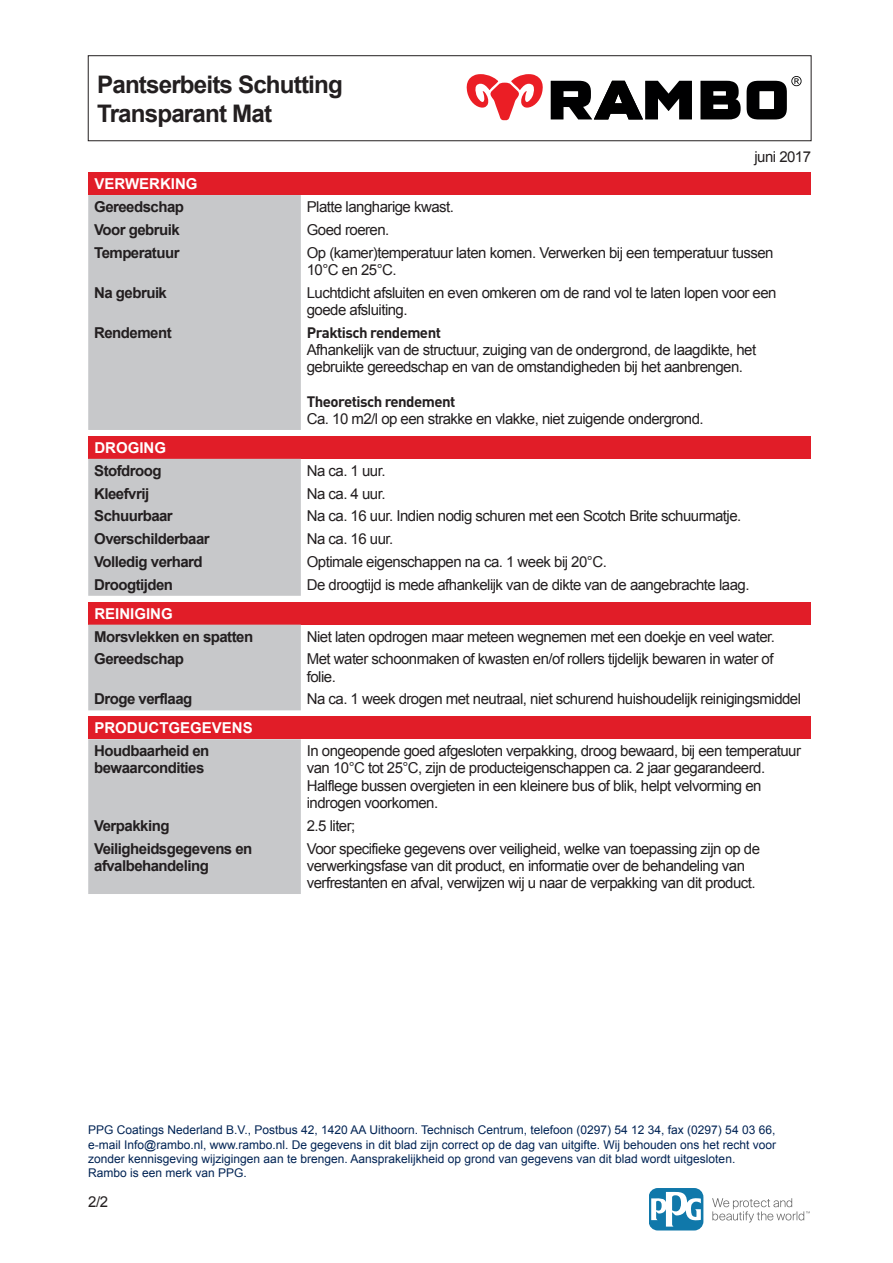
<style>
.page{position:relative;width:893px;height:1263px;background:#fff}
.page>*{position:absolute;margin:0;border:0;box-sizing:border-box;transform-origin:0 0}
.t1{font:700 24.15px/29.1px "Arial";letter-spacing:-.035em;color:#231f20}
.BODY{font:15px/17.2px "Arial";letter-spacing:-.035em;color:#231f20}
.KOP{font:700 15px/17.2px "Arial";letter-spacing:-.035em;color:#231f20}
.TITEL{font:700 15px "Arial";color:#fff}
.t2{font:12px/14.4px "Arial";color:#002354}
.s1{font-family:"DIN";font-weight:700}
</style>
<div class="page">
<svg style="left:712px;top:1198px;width:98px;height:24px"></svg>
<div style="left:649px;top:1188px;width:54px;height:42px;background:#1078aa;border-radius:9px"></div>
<svg style="left:651px;top:1191px;width:50px;height:35px"></svg>
<div style="left:88px;top:55px;width:723px;height:86px;border:1px solid #231f20"></div>
<svg style="left:467px;top:74px;width:76px;height:46px"></svg>
<svg style="left:551px;top:81px;width:141px;height:38px"></svg>
<svg style="left:700px;top:81px;width:41px;height:38px"></svg>
<svg style="left:747px;top:76px;width:54px;height:43px"></svg>
<div style="left:88px;top:172px;width:723px;height:23px;background:#e11d28"></div>
<div style="left:88px;top:195px;width:213px;height:235px;background:#c7c8ca"></div>
<div style="left:88px;top:436px;width:723px;height:23px;background:#e11d28"></div>
<div style="left:88px;top:459px;width:213px;height:137px;background:#c7c8ca"></div>
<div style="left:88px;top:602px;width:723px;height:23px;background:#e11d28"></div>
<div style="left:88px;top:625px;width:213px;height:85px;background:#c7c8ca"></div>
<div style="left:88px;top:716px;width:723px;height:23px;background:#e11d28"></div>
<div style="left:88px;top:739px;width:213px;height:155px;background:#c7c8ca"></div>
<h1 class="t1" style="left:97px;top:70px;width:247px">Pantserbeits Schutting<br>Transparant Mat</h1>
<p class="BODY" style="left:754px;top:148px;width:58px">juni 2017</p>
<p class="TITEL" style="left:94px;top:173px;width:105px">VERWERKING</p>
<p class="KOP" style="left:94px;top:198px;width:91px">Gereedschap</p>
<p class="BODY" style="left:307px;top:198px;width:149px">Platte langharige kwast.</p>
<p class="KOP" style="left:94px;top:221px;width:87px">Voor gebruik</p>
<p class="BODY" style="left:307px;top:221px;width:84px">Goed roeren.</p>
<p class="KOP" style="left:94px;top:244px;width:87px">Temperatuur</p>
<p class="BODY" style="left:307px;top:244px;width:468px">Op (kamer)temperatuur laten komen. Verwerken bij een temperatuur tussen<br>10°C en 25°C.</p>
<p class="KOP" style="left:94px;top:284px;width:74px">Na gebruik</p>
<p class="BODY" style="left:307px;top:284px;width:471px">Luchtdicht afsluiten en even omkeren om de rand vol te laten lopen voor een goede afsluiting.</p>
<p class="KOP" style="left:94px;top:324px;width:79px">Rendement</p>
<p class="BODY" style="left:307px;top:324px;width:451px"><span class="s1">Praktisch rendement<br></span>Afhankelijk van de structuur, zuiging van de ondergrond, de laagdikte, het gebruikte gereedschap en van de omstandigheden bij het aanbrengen.</p>
<p class="BODY" style="left:307px;top:393px;width:398px"><span class="s1">Theoretisch rendement<br></span>Ca. 10 m2/l op een strakke en vlakke, niet zuigende ondergrond.</p>
<p class="TITEL" style="left:94px;top:437px;width:73px">DROGING</p>
<p class="KOP" style="left:94px;top:462px;width:69px">Stofdroog</p>
<p class="BODY" style="left:307px;top:462px;width:80px">Na ca. 1 uur.</p>
<p class="KOP" style="left:94px;top:485px;width:56px">Kleefvrij</p>
<p class="BODY" style="left:307px;top:484px;width:80px">Na ca. 4 uur.</p>
<p class="KOP" style="left:94px;top:508px;width:80px">Schuurbaar</p>
<p class="BODY" style="left:307px;top:507px;width:436px">Na ca. 16 uur. Indien nodig schuren met een Scotch Brite schuurmatje.</p>
<p class="KOP" style="left:94px;top:530px;width:117px">Overschilderbaar</p>
<p class="BODY" style="left:307px;top:530px;width:88px">Na ca. 16 uur.</p>
<p class="KOP" style="left:94px;top:553px;width:110px">Volledig verhard</p>
<p class="BODY" style="left:307px;top:553px;width:302px">Optimale eigenschappen na ca. 1 week bij 20°C.</p>
<p class="KOP" style="left:94px;top:576px;width:80px">Droogtijden</p>
<p class="BODY" style="left:307px;top:576px;width:444px">De droogtijd is mede afhankelijk van de dikte van de aangebrachte laag.</p>
<p class="TITEL" style="left:94px;top:603px;width:80px">REINIGING</p>
<p class="KOP" style="left:94px;top:628px;width:161px">Morsvlekken en spatten</p>
<p class="BODY" style="left:307px;top:627px;width:470px">Niet laten opdrogen maar meteen wegnemen met een doekje en veel water.</p>
<p class="KOP" style="left:94px;top:651px;width:91px">Gereedschap</p>
<p class="BODY" style="left:307px;top:650px;width:468px">Met water schoonmaken of kwasten en/of rollers tijdelijk bewaren in water of folie.</p>
<p class="KOP" style="left:94px;top:691px;width:100px">Droge verflaag</p>
<p class="BODY" style="left:307px;top:690px;width:496px">Na ca. 1 week drogen met neutraal, niet schurend huishoudelijk reinigingsmiddel</p>
<p class="TITEL" style="left:94px;top:717px;width:160px">PRODUCTGEGEVENS</p>
<p class="KOP" style="left:94px;top:742px;width:117px">Houdbaarheid en bewaarcondities</p>
<p class="BODY" style="left:307px;top:742px;width:496px">In ongeopende goed afgesloten verpakking, droog bewaard, bij een temperatuur van 10°C tot 25°C, zijn de producteigenschappen ca. 2 jaar gegarandeerd.<br>Halflege bussen overgieten in een kleinere bus of blik, helpt velvorming en indrogen voorkomen.</p>
<p class="KOP" style="left:94px;top:817px;width:77px">Verpakking</p>
<p class="BODY" style="left:307px;top:817px;width:50px">2.5 liter;</p>
<p class="KOP" style="left:94px;top:840px;width:160px">Veiligheidsgegevens en afvalbehandeling</p>
<p class="BODY" style="left:307px;top:839px;width:455px">Voor specifieke gegevens over veiligheid, welke van toepassing zijn op de verwerkingsfase van dit product, en informatie over de behandeling van verfrestanten en afval, verwijzen wij u naar de verpakking van dit product.</p>
<p class="t2" style="left:88px;top:1123px;width:689px">PPG Coatings Nederland B.V., Postbus 42, 1420 AA Uithoorn. Technisch Centrum, telefoon (0297) 54 12 34, fax (0297) 54 03 66, e-mail Info@rambo.nl, www.rambo.nl. De gegevens in dit blad zijn correct op de dag van uitgifte. Wij behouden ons het recht voor zonder kennisgeving wijzigingen aan te brengen. Aansprakelijkheid op grond van gegevens van dit blad wordt uitgesloten.<br>Rambo is een merk van PPG.</p>
<p class="BODY" style="left:88px;top:1192px;width:21px">2/2</p>
</div>
